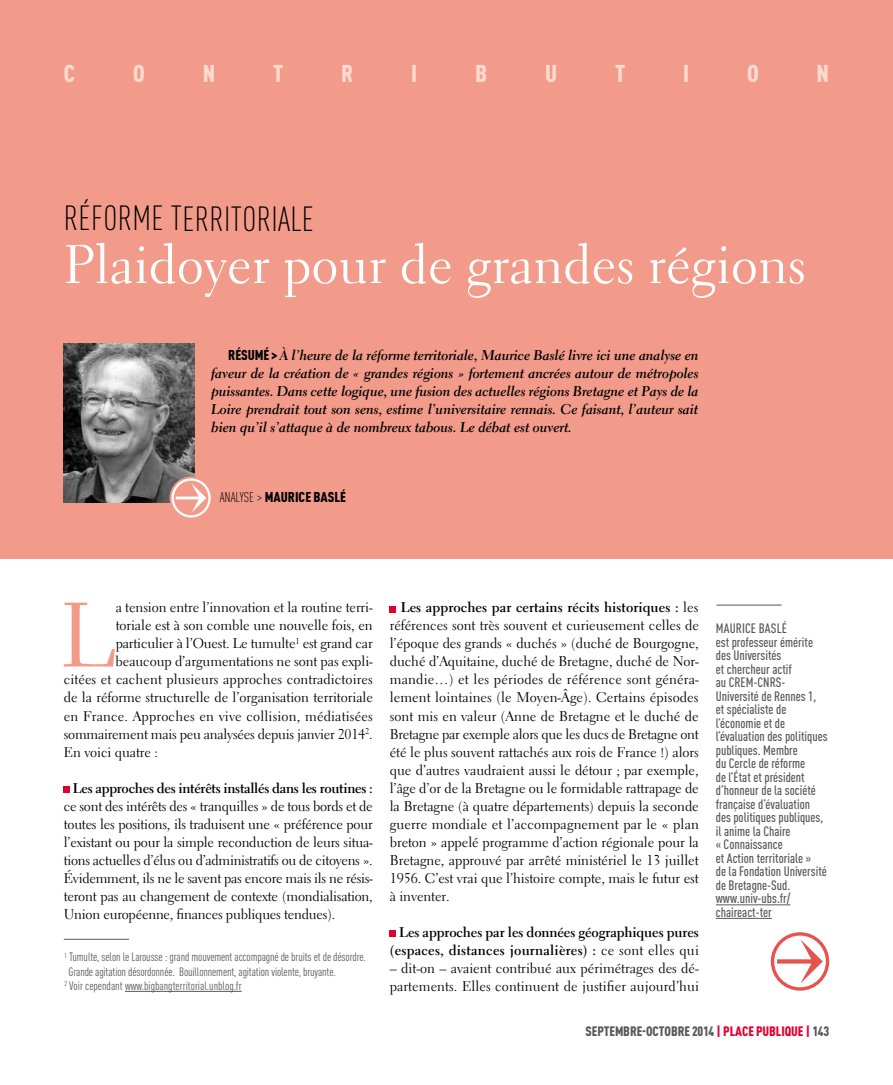
<style>
.page{position:relative;width:893px;height:1085px;background:#fff}
.page>*{position:absolute;margin:0;border:0;box-sizing:border-box;transform-origin:0 0}
.t1{font:91.05px "Electra LT Std";color:#f29b8a}
.t2{font:54px "Electra LT Std";color:#fff}
.t3{font:300 condensed 34.5px "DINOT";letter-spacing:.01em;color:#000}
.t4{font:900 condensed 24px "DINOT";color:#fbdad0}
.t5{font:14.1px/18px "Electra LT Std";letter-spacing:-.005em;color:#000;text-align:justify}
.t6{font:14.1px/18px "Electra LT Std Bold Cursive";letter-spacing:-.01em;color:#000;text-align:justify}
.t7{font:700 14.1px/18px "Electra LT Std";letter-spacing:-.01em;color:#000;text-align:right}
.t8{font:900 condensed 14.1px "DINOT";color:#000}
.t9{font:500 condensed 13.5px/13.5px "DINOT";color:#58585a}
.t10{font:900 condensed 13.5px "DINOT";letter-spacing:-.005em;color:#58585a}
.t11{font:condensed 12px "DINOT";letter-spacing:-.01em;color:#58585a}
.s1{font-family:"DINOT";font-weight:900;font-stretch:condensed}
.s2{font-weight:300}
.s3{font-weight:700}
.s4{font-weight:400}
.s5{color:#e20030}
</style>
<div class="page">
<div style="left:0;top:0;width:893px;height:558px;background:#f29b8a"></div>
<img style="left:64px;top:344px;width:130px;height:158px">
<svg style="left:170px;top:476px;width:43px;height:43px"></svg>
<svg style="left:172px;top:478px;width:39px;height:39px"></svg>
<svg style="left:771px;top:932px;width:58px;height:58px"></svg>
<svg style="left:64px;top:786px;width:6px;height:6px"></svg>
<svg style="left:390px;top:606px;width:6px;height:6px"></svg>
<svg style="left:390px;top:930px;width:6px;height:6px"></svg>
<hr style="left:716px;top:904px;width:74px;height:1px;background:#58585a">
<hr style="left:716px;top:917px;width:56px;height:1px;background:#58585a">
<hr style="left:716px;top:604px;width:66px;height:1px;background:#58585a">
<hr style="left:125px;top:990px;width:117px;height:1px;background:#58585a">
<hr style="left:64px;top:938px;width:65px;height:1px;background:#58585a">
<h3 class="t4" style="left:64px;top:59px;width:41px">CO</h3>
<h3 class="t4" style="left:203px;top:59px;width:14px">N</h3>
<h3 class="t4" style="left:273px;top:59px;width:41px">TR</h3>
<h3 class="t4" style="left:411px;top:59px;width:8px">I</h3>
<h3 class="t4" style="left:475px;top:59px;width:11px">B</h3>
<h3 class="t4" style="left:545px;top:59px;width:14px">U</h3>
<h3 class="t4" style="left:615px;top:59px;width:11px">T</h3>
<h3 class="t4" style="left:683px;top:59px;width:8px">I</h3>
<h3 class="t4" style="left:747px;top:59px;width:12px">O</h3>
<h3 class="t4" style="left:817px;top:59px;width:14px">N</h3>
<h3 class="t3" style="left:64px;top:199px;width:252px">RÉFORME TERRITORIALE</h3>
<h2 class="t2" style="left:64px;top:231px;width:744px">Plaidoyer pour de grandes régions</h2>
<p class="t6" style="left:211px;top:346px;width:489px;text-indent:17px"><span class="s1">RÉSUMÉ &gt;</span> À l’heure de la réforme territoriale, Maurice Baslé livre ici une analyse en faveur de la création de « grandes régions » fortement ancrées autour de métropoles puissantes. Dans cette logique, une fusion des actuelles régions Bretagne et Pays de la Loire prendrait tout son sens, estime l’universitaire rennais. Ce faisant, l’auteur sait bien qu’il s’attaque à de nombreux tabous. Le débat est ouvert.</p>
<p class="t8" style="left:220px;top:488px;width:121px"><span class="s2">ANALYSE &gt;</span> MAURICE BASLÉ</p>
<h1 class="t1" style="left:60px;top:579px;width:57px">L</h1>
<p class="t5" style="left:116px;top:598px;width:259px">a tension entre l’innovation et la routine terri-</p>
<p class="t5" style="left:116px;top:616px;width:259px">toriale est à son comble une nouvelle fois, en</p>
<p class="t5" style="left:116px;top:634px;width:259px">particulier à l’Ouest. Le tumulte<sup>1</sup> est grand car</p>
<p class="t5" style="left:116px;top:652px;width:259px">beaucoup d’argumentations ne sont pas expli-</p>
<p class="t5" style="left:64px;top:670px;width:310px">citées et cachent plusieurs approches contradictoires</p>
<p class="t5" style="left:64px;top:688px;width:311px">de la réforme structurelle de l’organisation territoriale</p>
<p class="t5" style="left:64px;top:706px;width:311px">en France. Approches en vive collision, médiatisées</p>
<p class="t5" style="left:64px;top:724px;width:310px">sommairement mais peu analysées depuis janvier 2014<sup>2</sup>.</p>
<p class="t5" style="left:64px;top:742px;width:96px">En voici quatre :</p>
<p class="t7" style="left:73px;top:778px;width:302px">Les approches des intérêts installés dans les routines :</p>
<p class="t5" style="left:64px;top:796px;width:310px">ce sont des intérêts des « tranquilles » de tous bords et de toutes les positions, ils traduisent une « préférence pour l’existant ou pour la simple reconduction de leurs situa&shy;tions actuelles d’élus ou d’administratifs ou de citoyens ».<br>Évidemment, ils ne le savent pas encore mais ils ne résis&shy;teront pas au changement de contexte (mondialisation, Union européenne, finances publiques tendues).</p>
<p class="t11" style="left:64px;top:949px;width:303px"><sup>1</sup> Tumulte, selon le Larousse : grand mouvement accompagné de bruits et de désordre.</p>
<p class="t11" style="left:69px;top:964px;width:269px">Grande agitation désordonnée. Bouillonnement, agitation violente, bruyante.</p>
<p class="t11" style="left:64px;top:978px;width:179px"><sup>2</sup> Voir cependant www.bigbangterritorial.unblog.fr</p>
<p class="t5" style="left:390px;top:598px;width:311px;text-indent:11px"><span class="s3">Les approches par certains récits historiques :</span> les références sont très souvent et curieusement celles de l’époque des grands « duchés » (duché de Bourgogne, duché d’Aquitaine, duché de Bretagne, duché de Nor&shy;mandie…) et les périodes de référence sont généra&shy;lement lointaines (le Moyen-Âge). Certains épisodes sont mis en valeur (Anne de Bretagne et le duché de Bretagne par exemple alors que les ducs de Bretagne ont été le plus souvent rattachés aux rois de France !) alors que d’autres vaudraient aussi le détour ; par exemple, l’âge d’or de la Bretagne ou le formidable rattrapage de la Bretagne (à quatre départements) depuis la seconde guerre mondiale et l’accompagnement par le « plan breton » appelé programme d’action régionale pour la Bretagne, approuvé par arrêté ministériel le 13 juillet 1956. C’est vrai que l’histoire compte, mais le futur est à inventer.</p>
<p class="t7" style="left:390px;top:922px;width:311px">Les approches par les données géographiques pures (espaces, distances journalières) : <span class="s4">ce sont elles qui</span></p>
<p class="t5" style="left:390px;top:958px;width:311px">– dit-on – avaient contribué aux périmétrages des dé&shy;partements. Elles continuent de justifier aujourd’hui</p>
<p class="t9" style="left:716px;top:621px;width:113px">Maurice Baslé<br>est professeur émérite des Universités<br>et chercheur actif<br>au CREM-CNRS-<br>Université de Rennes 1, et spécialiste de l’économie et de l’évaluation des politiques publiques. Membre<br>du Cercle de réforme<br>de l’État et président d’honneur de la société française d’évaluation des politiques publiques, il anime la Chaire<br>« Connaissance<br>et Action territoriale »<br>de la Fondation Université de Bretagne-Sud. www.univ-ubs.fr/ chaireact-ter</p>
<p class="t10" style="left:585px;top:1022px;width:245px">SEPTEMBRE-OCTOBRE 2014 <span class="s5">| PLACE PUBLIQUE |</span> 143</p>
</div>
